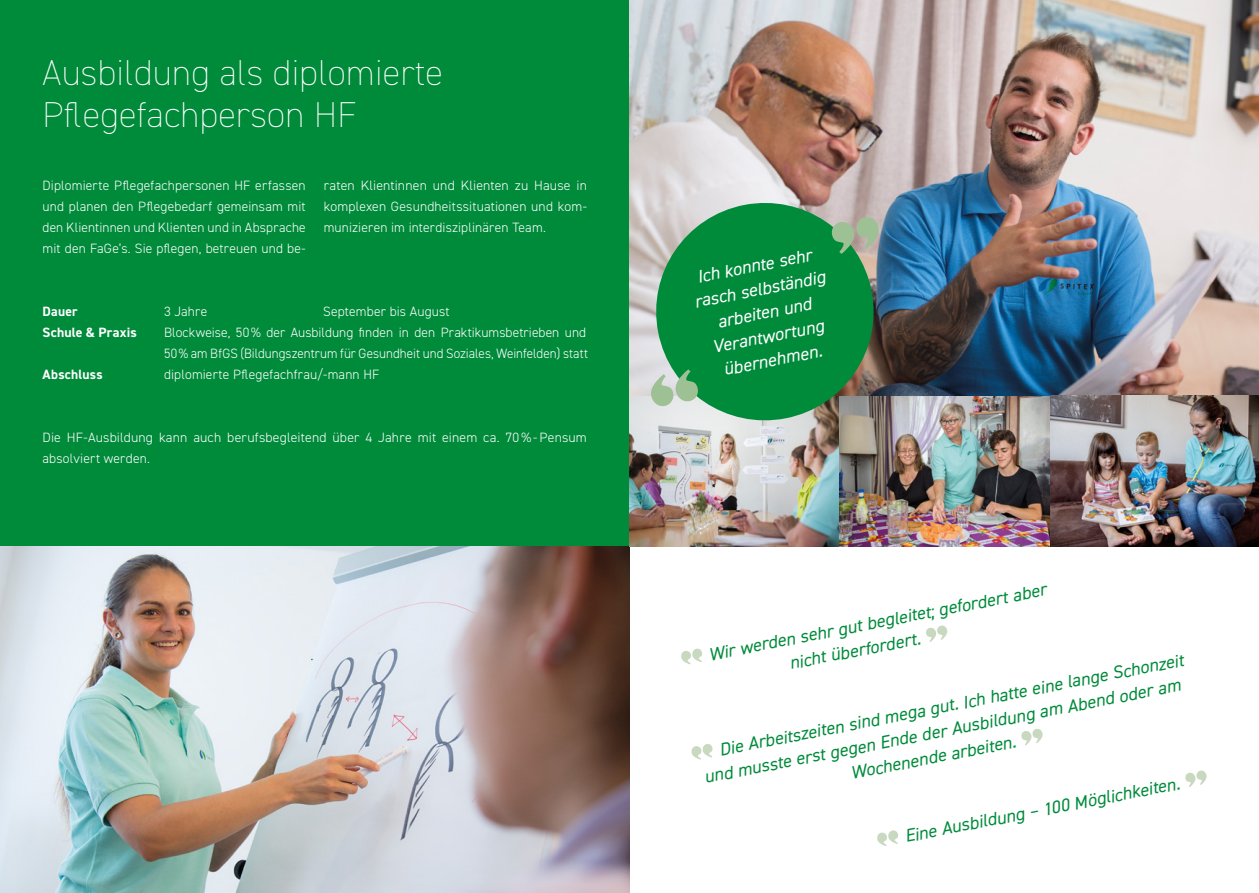
<style>
.page{position:relative;width:1259px;height:893px;background:#fff}
.page>*{position:absolute;margin:0;border:0;box-sizing:border-box;transform-origin:0 0}
.t1{font:200 36px/42px "DIN2014";letter-spacing:.01em;color:#fff}
.t2{font:italic 18px/24px "DIN2014";color:#008b3b}
.t3{font:italic 18px/24px "DIN2014";color:#fff;text-align:center}
.t4{font:300 13.5px/21px "DIN2014";letter-spacing:.01em;color:#fff}
.t5{font:700 13.5px "DIN2014";letter-spacing:.015em;color:#fff}
</style>
<div class="page">
<div style="left:0;top:0;width:629px;height:893px;background:#008b3b"></div>
<img style="left:0;top:546px;width:629px;height:347px">
<img style="left:629px;top:0;width:630px;height:396px">
<img style="left:629px;top:396px;width:630px;height:150px">
<svg style="left:691px;top:744px;width:21px;height:16px"></svg>
<svg style="left:1021px;top:729px;width:22px;height:16px"></svg>
<svg style="left:681px;top:648px;width:21px;height:16px"></svg>
<svg style="left:926px;top:625px;width:21px;height:17px"></svg>
<svg style="left:877px;top:830px;width:21px;height:16px"></svg>
<svg style="left:1185px;top:770px;width:22px;height:17px"></svg>
<svg style="left:647px;top:194px;width:236px;height:236px;background:#38975e"></svg>
<svg style="left:831px;top:217px;width:49px;height:37px;background:#95b191"></svg>
<svg style="left:650px;top:369px;width:48px;height:38px;background:#a6c7aa"></svg>
<h1 class="t1" style="left:43px;top:51px;width:402px">Ausbildung als diplomierte<br>Pflegefachperson HF</h1>
<p class="t4" style="left:43px;top:174px;width:265px;text-align:justify">Diplomierte Pflegefachpersonen HF erfassen und planen den Pflegebedarf gemeinsam mit den Klientinnen und Klienten und in Absprache mit den FaGe’s. Sie pflegen, betreuen und be-</p>
<p class="t4" style="left:324px;top:174px;width:265px;text-align:justify">raten Klientinnen und Klienten zu Hause in komplexen Gesundheitssituationen und kom&shy;munizieren im interdisziplinären Team.</p>
<p class="t5" style="left:43px;top:302px;width:37px">Dauer</p>
<p class="t4" style="left:164px;top:300px;width:45px">3 Jahre</p>
<p class="t4" style="left:323px;top:300px;width:128px">September bis August</p>
<p class="t5" style="left:43px;top:323px;width:96px">Schule &amp; Praxis</p>
<p class="t4" style="left:164px;top:321px;width:425px">Blockweise, 50% der Ausbildung finden in den Praktikumsbetrieben und<br>50% am BfGS (Bildungszentrum für Gesundheit und Soziales, Weinfelden) statt</p>
<p class="t5" style="left:43px;top:365px;width:62px">Abschluss</p>
<p class="t4" style="left:164px;top:363px;width:217px">diplomierte Pflegefachfrau/-mann HF</p>
<p class="t4" style="left:43px;top:426px;width:546px">Die HF-Ausbildung kann auch berufsbegleitend über 4 Jahre mit einem ca. 70 % -Pensum absolviert werden.</p>
<h2 class="t3" style="left:687px;top:266px;width:134px;rotate:-11deg">Ich konnte sehr rasch selbständig arbeiten und<br>Verantwortung übernehmen.</h2>
<h2 class="t2" style="left:782px;top:628px;width:268px;text-indent:-77px;rotate:-11deg">Wir werden sehr gut begleitet; gefordert aber nicht überfordert.</h2>
<h2 class="t2" style="left:717px;top:738px;width:474px;rotate:-11deg">Die Arbeitszeiten sind mega gut. Ich hatte eine lange Schonzeit</h2>
<h2 class="t2" style="left:702px;top:765px;width:486px;rotate:-11deg">und musste erst gegen Ende der Ausbildung am Abend oder am</h2>
<h2 class="t2" style="left:848px;top:761px;width:169px;rotate:-11deg">Wochenende arbeiten.</h2>
<h2 class="t2" style="left:902px;top:824px;width:282px;rotate:-11deg">Eine Ausbildung – 100 Möglichkeiten.</h2>
</div>
